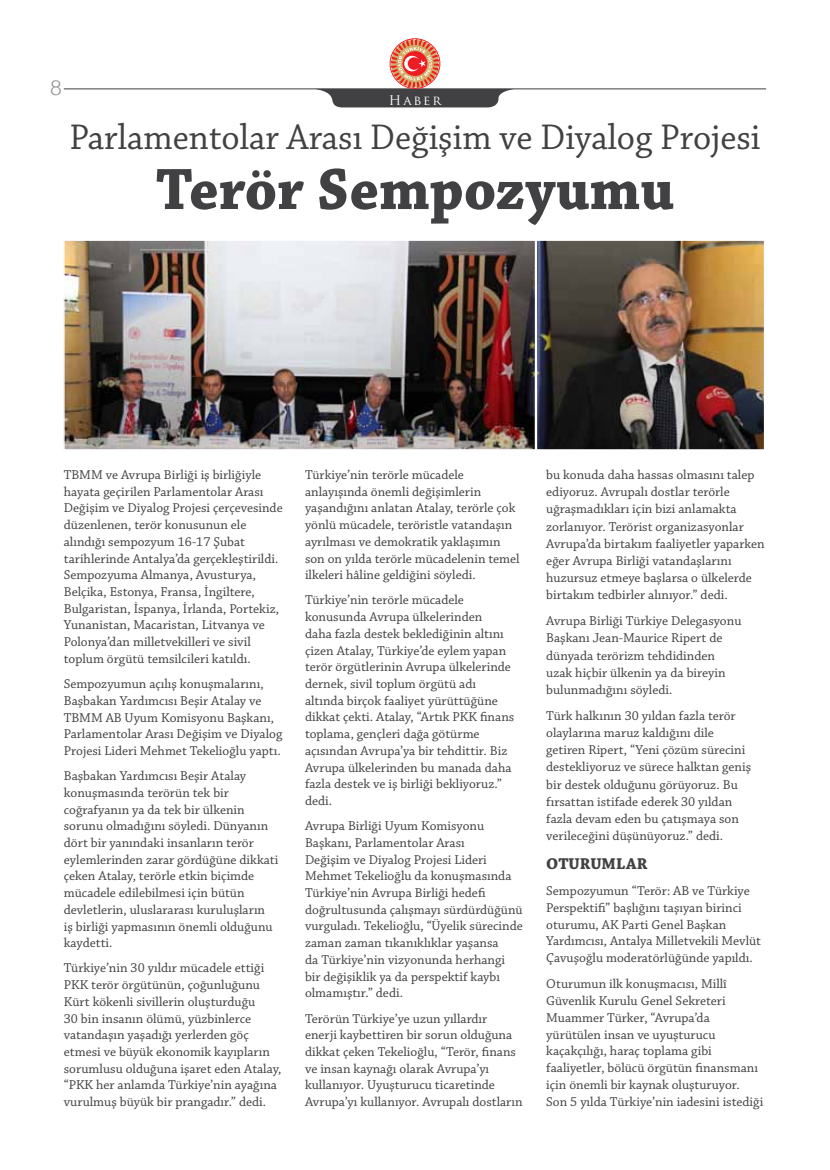
<style>
.page{position:relative;width:830px;height:1170px;background:#fff}
.page>*{position:absolute;margin:0;border:0;box-sizing:border-box;transform-origin:0 0}
.t1{font:700 61.5px "Chaparral Pro";color:#414042;scale:.96 1}
.t2{font:37.5px "Chaparral Pro";color:#414042;scale:.96 1}
.t3{font:21px "Helvetica X Light";color:#939598}
.t4{font:700 16.5px "Chaparral Pro";color:#414042}
.t5{font:13.5px/16.6px "Chaparral Pro";color:#414042}
.t6{font:13.05px "Trajan Pro";letter-spacing:.16em;color:#fff}
</style>
<div class="page">
<hr style="left:64px;top:89px;width:701px;height:1px;background:#414042">
<svg style="left:315px;top:39px;width:199px;height:68px"></svg>
<img style="left:66px;top:242px;width:696px;height:205px">
<div style="left:63px;top:239px;width:473px;height:211px;border:2px solid #fff"></div>
<div style="left:535px;top:239px;width:230px;height:211px;border:2px solid #fff"></div>
<h3 class="t3" style="left:50px;top:74px;width:13px">8</h3>
<p class="t6" style="left:388px;top:91px;width:54px">Haber</p>
<h2 class="t2" style="left:69px;top:116px;width:721px">Parlamentolar Arası Değişim ve Diyalog Projesi</h2>
<h1 class="t1" style="left:156px;top:153px;width:541px">Terör Sempozyumu</h1>
<p class="t5" style="left:64px;top:467px;width:220px">TBMM ve Avrupa Birliği iş birliğiyle hayata geçirilen Parlamentolar Arası Değişim ve Diyalog Projesi çerçevesinde düzenlenen, terör konusunun ele alındığı sempozyum 16-17 Şubat tarihlerinde Antalya’da gerçekleştirildi.<br>Sempozyuma Almanya, Avusturya, Belçika, Estonya, Fransa, İngiltere, Bulgaristan, İspanya, İrlanda, Portekiz, Yunanistan, Macaristan, Litvanya ve Polonya’dan milletvekilleri ve sivil toplum örgütü temsilcileri katıldı.</p>
<p class="t5" style="left:64px;top:676px;width:220px">Sempozyumun açılış konuşmalarını, Başbakan Yardımcısı Beşir Atalay ve TBMM AB Uyum Komisyonu Başkanı, Parlamentolar Arası Değişim ve Diyalog Projesi Lideri Mehmet Tekelioğlu yaptı.</p>
<p class="t5" style="left:64px;top:768px;width:216px">Başbakan Yardımcısı Beşir Atalay konuşmasında terörün tek bir coğrafyanın ya da tek bir ülkenin sorunu olmadığını söyledi. Dünyanın dört bir yanındaki insanların terör eylemlerinden zarar gördüğüne dikkati çeken Atalay, terörle etkin biçimde mücadele edilebilmesi için bütün devletlerin, uluslararası kuruluşların<br>iş birliği yapmasının önemli olduğunu kaydetti.</p>
<p class="t5" style="left:64px;top:960px;width:219px">Türkiye’nin 30 yıldır mücadele ettiği PKK terör örgütünün, çoğunluğunu Kürt kökenli sivillerin oluşturduğu<br>30 bin insanın ölümü, yüzbinlerce vatandaşın yaşadığı yerlerden göç etmesi ve büyük ekonomik kayıpların sorumlusu olduğuna işaret eden Atalay, “PKK her anlamda Türkiye’nin ayağına vurulmuş büyük bir prangadır.” dedi.</p>
<p class="t5" style="left:305px;top:467px;width:216px">Türkiye’nin terörle mücadele anlayışında önemli değişimlerin yaşandığını anlatan Atalay, terörle çok yönlü mücadele, teröristle vatandaşın ayrılması ve demokratik yaklaşımın son on yılda terörle mücadelenin temel ilkeleri hâline geldiğini söyledi.</p>
<p class="t5" style="left:305px;top:592px;width:211px">Türkiye’nin terörle mücadele konusunda Avrupa ülkelerinden<br>daha fazla destek beklediğinin altını çizen Atalay, Türkiye’de eylem yapan terör örgütlerinin Avrupa ülkelerinde dernek, sivil toplum örgütü adı altında birçok faaliyet yürüttüğüne dikkat çekti. Atalay, “Artık PKK finans toplama, gençleri dağa götürme açısından Avrupa’ya bir tehdittir. Biz Avrupa ülkelerinden bu manada daha fazla destek ve iş birliği bekliyoruz.” dedi.</p>
<p class="t5" style="left:305px;top:818px;width:219px">Avrupa Birliği Uyum Komisyonu Başkanı, Parlamentolar Arası<br>Değişim ve Diyalog Projesi Lideri Mehmet Tekelioğlu da konuşmasında Türkiye’nin Avrupa Birliği hedefi doğrultusunda çalışmayı sürdürdüğünü vurguladı. Tekelioğlu, “Üyelik sürecinde zaman zaman tıkanıklıklar yaşansa<br>da Türkiye’nin vizyonunda herhangi bir değişiklik ya da perspektif kaybı olmamıştır.” dedi.</p>
<p class="t5" style="left:305px;top:1010px;width:219px">Terörün Türkiye’ye uzun yıllardır<br>enerji kaybettiren bir sorun olduğuna dikkat çeken Tekelioğlu, “Terör, finans ve insan kaynağı olarak Avrupa’yı kullanıyor. Uyuşturucu ticaretinde Avrupa’yı kullanıyor. Avrupalı dostların</p>
<p class="t5" style="left:546px;top:466px;width:220px;line-height:17.2px">bu konuda daha hassas olmasını talep ediyoruz. Avrupalı dostlar terörle uğraşmadıkları için bizi anlamakta zorlanıyor. Terörist organizasyonlar Avrupa’da birtakım faaliyetler yaparken eğer Avrupa Birliği vatandaşlarını huzursuz etmeye başlarsa o ülkelerde birtakım tedbirler alınıyor.” dedi.</p>
<p class="t5" style="left:546px;top:612px;width:197px;line-height:17.2px">Avrupa Birliği Türkiye Delegasyonu<br>Başkanı Jean-Maurice Ripert de dünyada terörizm tehdidinden uzak hiçbir ülkenin ya da bireyin bulunmadığını söyledi.</p>
<p class="t5" style="left:546px;top:707px;width:206px;line-height:17.2px">Türk halkının 30 yıldan fazla terör olaylarına maruz kaldığını dile getiren Ripert, “Yeni çözüm sürecini destekliyoruz ve sürece halktan geniş bir destek olduğunu görüyoruz. Bu fırsattan istifade ederek 30 yıldan fazla devam eden bu çatışmaya son verileceğini düşünüyoruz.” dedi.</p>
<p class="t4" style="left:546px;top:854px;width:102px">OTURUMLAR</p>
<p class="t5" style="left:546px;top:882px;width:216px">Sempozyumun “Terör: AB ve Türkiye Perspektifi” başlığını taşıyan birinci oturumu, AK Parti Genel Başkan Yardımcısı, Antalya Milletvekili Mevlüt Çavuşoğlu moderatörlüğünde yapıldı.</p>
<p class="t5" style="left:546px;top:975px;width:218px">Oturumun ilk konuşmacısı, Millî Güvenlik Kurulu Genel Sekreteri Muammer Türker, “Avrupa’da yürütülen insan ve uyuşturucu kaçakçılığı, haraç toplama gibi faaliyetler, bölücü örgütün finansmanı için önemli bir kaynak oluşturuyor.<br>Son 5 yılda Türkiye’nin iadesini istediği</p>
</div>
